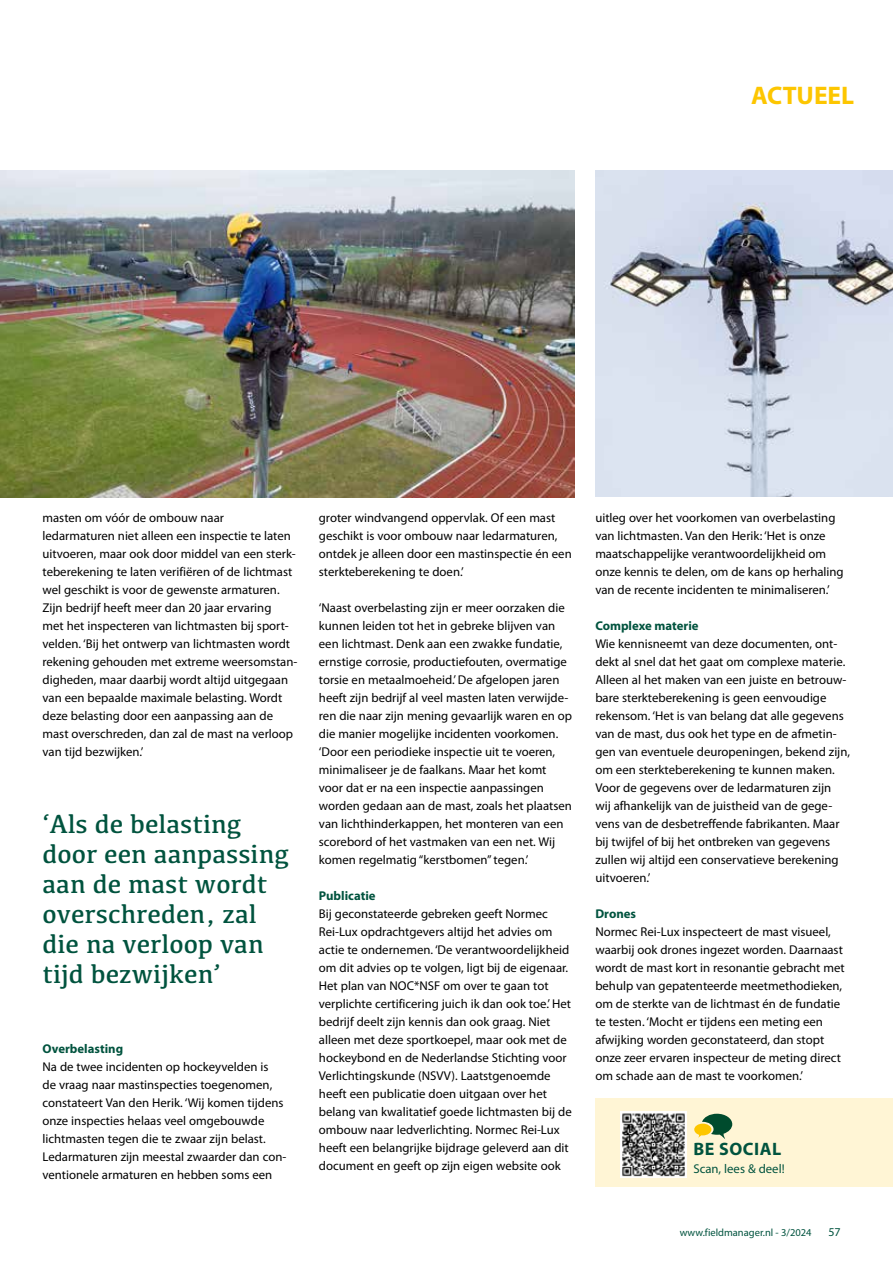
<style>
.page{position:relative;width:893px;height:1263px;background:#fff}
.page>*{position:absolute;margin:0;border:0;box-sizing:border-box;transform-origin:0 0}
.t1{font:27px/30px "Kefa";color:#00533e}
.t2{font:700 25.5px "Myriad Pro";color:#fdc600}
.t3{font:700 18px "Myriad Pro";letter-spacing:.03em;color:#00533e}
.t4{font:12.75px/18px "Myriad Pro";color:#000}
.t5{font:700 12.75px "Myriad Pro";color:#00533e}
.t6{font:12.75px "Myriad Pro";color:#00533e}
.t7{font:12px "Myriad Pro";color:#00533e}
.t8{font:10.5px "Myriad Pro";color:#00533e}
</style>
<div class="page">
<img style="left:595px;top:170px;width:298px;height:326px">
<img style="left:0;top:170px;width:574px;height:327px">
<div style="left:595px;top:1098px;width:298px;height:89px;background:#fff5d5"></div>
<img style="left:621px;top:1111px;width:65px;height:66px">
<svg style="left:694px;top:1114px;width:38px;height:25px"></svg>
<h2 class="t2" style="left:751px;top:79px;width:105px">ACTUEEL</h2>
<p class="t4" style="left:43px;top:509px;width:256px">masten om vóór de ombouw naar ledarmaturen niet alleen een inspectie te laten uitvoeren, maar ook door middel van een sterk&shy;teberekening te laten verifiëren of de lichtmast wel geschikt is voor de gewenste armaturen.<br>Zijn bedrijf heeft meer dan 20 jaar ervaring<br>met het inspecteren van lichtmasten bij sport&shy;velden. ‘Bij het ontwerp van lichtmasten wordt rekening gehouden met extreme weersomstan&shy;digheden, maar daarbij wordt altijd uitgegaan van een bepaalde maximale belasting. Wordt deze belasting door een aanpassing aan de mast overschreden, dan zal de mast na verloop van tijd bezwijken.’</p>
<h1 class="t1" style="left:43px;top:808px;width:248px">‘Als de belasting door een aanpassing aan de mast wordt overschreden, zal die na verloop van tijd bezwijken’</h1>
<p class="t5" style="left:43px;top:1040px;width:82px">Overbelasting</p>
<p class="t4" style="left:43px;top:1058px;width:245px">Na de twee incidenten op hockeyvelden is<br>de vraag naar mastinspecties toegenomen, constateert Van den Herik. ‘Wij komen tijdens onze inspecties helaas veel omgebouwde lichtmasten tegen die te zwaar zijn belast.<br>Ledarmaturen zijn meestal zwaarder dan con&shy;ventionele armaturen en hebben soms een</p>
<p class="t4" style="left:319px;top:509px;width:254px">groter windvangend oppervlak. Of een mast geschikt is voor ombouw naar ledarmaturen, ontdek je alleen door een mastinspectie én een sterkteberekening te doen.’</p>
<p class="t4" style="left:319px;top:599px;width:255px">‘Naast overbelasting zijn er meer oorzaken die kunnen leiden tot het in gebreke blijven van een lichtmast. Denk aan een zwakke fundatie, ernstige corrosie, productiefouten, overmatige torsie en metaalmoeheid.’ De afgelopen jaren heeft zijn bedrijf al veel masten laten verwijde&shy;ren die naar zijn mening gevaarlijk waren en op die manier mogelijke incidenten voorkomen. ‘Door een periodieke inspectie uit te voeren, minimaliseer je de faalkans. Maar het komt voor dat er na een inspectie aanpassingen worden gedaan aan de mast, zoals het plaatsen van lichthinderkappen, het monteren van een scorebord of het vastmaken van een net. Wij komen regelmatig “kerstbomen” tegen.’</p>
<p class="t5" style="left:319px;top:888px;width:58px">Publicatie</p>
<p class="t4" style="left:319px;top:905px;width:254px">Bij geconstateerde gebreken geeft Normec Rei-Lux opdrachtgevers altijd het advies om actie te ondernemen. ‘De verantwoordelijkheid om dit advies op te volgen, ligt bij de eigenaar.<br>Het plan van NOC*NSF om over te gaan tot verplichte certificering juich ik dan ook toe.’ Het bedrijf deelt zijn kennis dan ook graag. Niet alleen met deze sportkoepel, maar ook met de hockeybond en de Nederlandse Stichting voor Verlichtingskunde (NSVV). Laatstgenoemde heeft een publicatie doen uitgaan over het belang van kwalitatief goede lichtmasten bij de ombouw naar ledverlichting. Normec Rei-Lux heeft een belangrijke bijdrage geleverd aan dit document en geeft op zijn eigen website ook</p>
<p class="t4" style="left:595px;top:509px;width:250px">uitleg over het voorkomen van overbelasting van lichtmasten. Van den Herik: ‘Het is onze maatschappelijke verantwoordelijkheid om onze kennis te delen, om de kans op herhaling van de recente incidenten te minimaliseren.’</p>
<p class="t5" style="left:595px;top:618px;width:105px">Complexe materie</p>
<p class="t4" style="left:595px;top:635px;width:256px">Wie kennisneemt van deze documenten, ont&shy;dekt al snel dat het gaat om complexe materie.<br>Alleen al het maken van een juiste en betrouw&shy;bare sterkteberekening is geen eenvoudige rekensom. ‘Het is van belang dat alle gegevens van de mast, dus ook het type en de afmetin&shy;gen van eventuele deuropeningen, bekend zijn, om een sterkteberekening te kunnen maken.<br>Voor de gegevens over de ledarmaturen zijn<br>wij afhankelijk van de juistheid van de gege&shy;vens van de desbetreffende fabrikanten. Maar bij twijfel of bij het ontbreken van gegevens zullen wij altijd een conservatieve berekening uitvoeren.’</p>
<p class="t5" style="left:595px;top:906px;width:42px">Drones</p>
<p class="t4" style="left:595px;top:923px;width:251px">Normec Rei-Lux inspecteert de mast visueel, waarbij ook drones ingezet worden. Daarnaast wordt de mast kort in resonantie gebracht met behulp van gepatenteerde meetmethodieken, om de sterkte van de lichtmast én de fundatie te testen. ‘Mocht er tijdens een meting een afwijking worden geconstateerd, dan stopt onze zeer ervaren inspecteur de meting direct om schade aan de mast te voorkomen.’</p>
<h3 class="t3" style="left:693px;top:1137px;width:89px">BE SOCIAL</h3>
<p class="t6" style="left:693px;top:1161px;width:93px">Scan, lees &amp; deel!</p>
<p class="t8" style="left:680px;top:1226px;width:133px">www.fieldmanager.nl - 3/2024</p>
<p class="t7" style="left:828px;top:1224px;width:14px">57</p>
</div>
